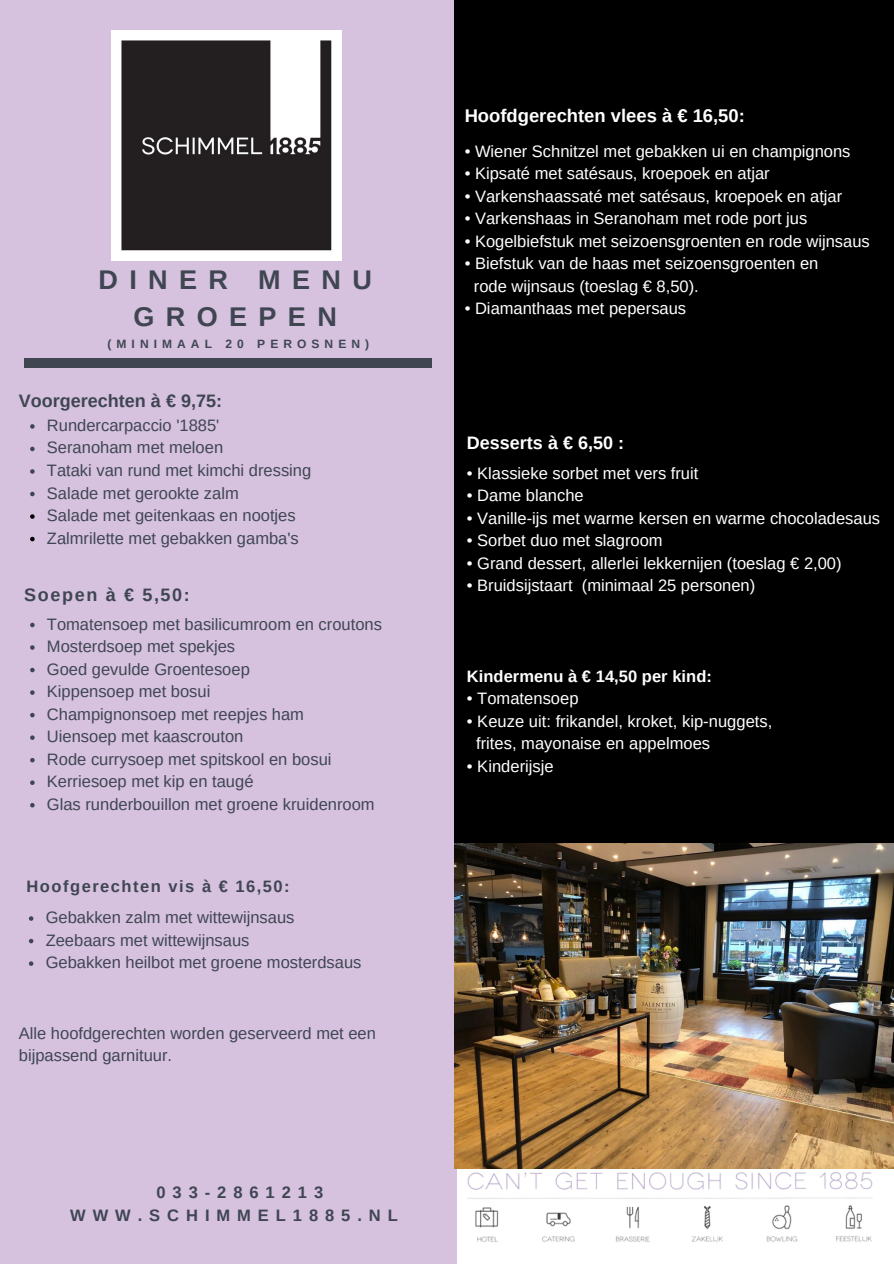
<style>
.page{position:relative;width:894px;height:1264px;background:#fff}
.page>*{position:absolute;margin:0;border:0;box-sizing:border-box;transform-origin:0 0}
.t1{font:700 27px "Arimo";letter-spacing:.42em;color:#3f4652}
.t2{font:700 18.45px "Arimo";color:#fff}
.t3{font:700 18px "Arimo";color:#3f4652}
.t4{font:700 18px "Arimo";color:#fff}
.t5{font:700 18px "Arimo";letter-spacing:.09em;color:#3f4652}
.t6{font:16.5px "Arimo";color:#fff}
.t7{font:16.5px/22.5px "Arimo";color:#3f4652}
.t8{font:700 16.5px/22.5px "Arimo";letter-spacing:.42em;color:#3f4652}
.t9{font:700 16.5px "Arimo";color:#fff}
.t10{font:700 16.5px "Arimo";letter-spacing:.09em;color:#3f4652}
.t11{font:700 12px "Arimo";letter-spacing:.42em;color:#3f4652}
</style>
<div class="page">
<div style="left:0;top:0;width:456px;height:1263px;background:#d6c1df"></div>
<div style="left:454px;top:0;width:439px;height:843px;background:#000"></div>
<div style="left:24px;top:359px;width:408px;height:9px;background:#3f4652"></div>
<img style="left:112px;top:30px;width:229px;height:230px">
<img style="left:460px;top:1167px;width:414px;height:75px">
<img style="left:454px;top:843px;width:439px;height:324px">
<svg style="left:30px;top:424px;width:5px;height:4px"></svg>
<svg style="left:30px;top:446px;width:5px;height:5px"></svg>
<svg style="left:30px;top:469px;width:5px;height:5px"></svg>
<svg style="left:30px;top:492px;width:5px;height:4px"></svg>
<svg style="left:30px;top:514px;width:5px;height:5px"></svg>
<svg style="left:30px;top:537px;width:5px;height:4px"></svg>
<svg style="left:30px;top:622px;width:5px;height:5px"></svg>
<svg style="left:30px;top:645px;width:5px;height:4px"></svg>
<svg style="left:30px;top:667px;width:5px;height:5px"></svg>
<svg style="left:30px;top:690px;width:5px;height:5px"></svg>
<svg style="left:30px;top:713px;width:5px;height:4px"></svg>
<svg style="left:30px;top:735px;width:5px;height:5px"></svg>
<svg style="left:30px;top:758px;width:5px;height:4px"></svg>
<svg style="left:30px;top:780px;width:5px;height:5px"></svg>
<svg style="left:30px;top:803px;width:5px;height:4px"></svg>
<svg style="left:29px;top:916px;width:4px;height:4px"></svg>
<svg style="left:29px;top:938px;width:4px;height:5px"></svg>
<svg style="left:29px;top:961px;width:4px;height:4px"></svg>
<p class="t1" style="left:98px;top:264px;width:275px">DINER MENU</p>
<p class="t1" style="left:133px;top:301px;width:205px">GROEPEN</p>
<p class="t11" style="left:107px;top:337px;width:263px">(MINIMAAL 20 PEROSNEN)</p>
<p class="t3" style="left:19px;top:391px;width:205px">Voorgerechten à € 9,75:</p>
<p class="t7" style="left:47px;top:414px;width:174px">Rundercarpaccio '1885'</p>
<p class="t7" style="left:47px;top:436px;width:178px">Seranoham met meloen</p>
<p class="t7" style="left:47px;top:459px;width:266px">Tataki van rund met kimchi dressing</p>
<p class="t7" style="left:47px;top:481px;width:193px">Salade met gerookte zalm</p>
<p class="t7" style="left:47px;top:504px;width:250px">Salade met geitenkaas en nootjes</p>
<p class="t7" style="left:47px;top:526px;width:253px">Zalmrilette met gebakken gamba's</p>
<p class="t5" style="left:24px;top:584px;width:167px">Soepen à € 5,50:</p>
<p class="t7" style="left:47px;top:612px;width:336px">Tomatensoep met basilicumroom en croutons</p>
<p class="t7" style="left:47px;top:635px;width:190px">Mosterdsoep met spekjes</p>
<p class="t7" style="left:47px;top:657px;width:204px">Goed gevulde Groentesoep</p>
<p class="t7" style="left:47px;top:680px;width:165px">Kippensoep met bosui</p>
<p class="t7" style="left:47px;top:702px;width:258px">Champignonsoep met reepjes ham</p>
<p class="t7" style="left:47px;top:725px;width:198px">Uiensoep met kaascrouton</p>
<p class="t7" style="left:47px;top:747px;width:286px">Rode currysoep met spitskool en bosui</p>
<p class="t7" style="left:47px;top:770px;width:208px">Kerriesoep met kip en taugé</p>
<p class="t7" style="left:47px;top:792px;width:329px">Glas runderbouillon met groene kruidenroom</p>
<p class="t10" style="left:27px;top:877px;width:264px">Hoofgerechten vis à € 16,50:</p>
<p class="t7" style="left:46px;top:906px;width:250px">Gebakken zalm met wittewijnsaus</p>
<p class="t7" style="left:46px;top:928px;width:205px">Zeebaars met wittewijnsaus</p>
<p class="t7" style="left:46px;top:951px;width:317px">Gebakken heilbot met groene mosterdsaus</p>
<p class="t7" style="left:19px;top:1021px;width:358px">Alle hoofdgerechten worden geserveerd met een bijpassend garnituur.</p>
<p class="t8" style="left:70px;top:1181px;width:329px;text-indent:86px">033-2861213<br>WWW.SCHIMMEL1885.NL</p>
<p class="t2" style="left:464px;top:106px;width:282px">Hoofdgerechten vlees à € 16,50:</p>
<p class="t6" style="left:464px;top:142px;width:387px">• Wiener Schnitzel met gebakken ui en champignons</p>
<p class="t6" style="left:464px;top:164px;width:306px">• Kipsaté met satésaus, kroepoek en atjar</p>
<p class="t6" style="left:464px;top:187px;width:379px">• Varkenshaassaté met satésaus, kroepoek en atjar</p>
<p class="t6" style="left:464px;top:209px;width:344px">• Varkenshaas in Seranoham met rode port jus</p>
<p class="t6" style="left:464px;top:232px;width:406px">• Kogelbiefstuk met seizoensgroenten en rode wijnsaus</p>
<p class="t6" style="left:464px;top:254px;width:355px">• Biefstuk van de haas met seizoensgroenten en</p>
<p class="t6" style="left:473px;top:277px;width:226px">rode wijnsaus (toeslag € 8,50).</p>
<p class="t6" style="left:464px;top:299px;width:223px">• Diamanthaas met pepersaus</p>
<p class="t4" style="left:466px;top:432px;width:159px">Desserts à € 6,50 :</p>
<p class="t6" style="left:466px;top:463px;width:233px">• Klassieke sorbet met vers fruit</p>
<p class="t6" style="left:466px;top:486px;width:118px">• Dame blanche</p>
<p class="t6" style="left:466px;top:508px;width:415px">• Vanille-ijs met warme kersen en warme chocoladesaus</p>
<p class="t6" style="left:466px;top:531px;width:197px">• Sorbet duo met slagroom</p>
<p class="t6" style="left:466px;top:553px;width:376px">• Grand dessert, allerlei lekkernijen (toeslag € 2,00)</p>
<p class="t6" style="left:466px;top:576px;width:290px">• Bruidsijstaart (minimaal 25 personen)</p>
<p class="t9" style="left:466px;top:666px;width:246px">Kindermenu à € 14,50 per kind:</p>
<p class="t6" style="left:466px;top:689px;width:113px">• Tomatensoep</p>
<p class="t6" style="left:466px;top:711px;width:307px">• Keuze uit: frikandel, kroket, kip-nuggets,</p>
<p class="t6" style="left:476px;top:734px;width:235px">frites, mayonaise en appelmoes</p>
<p class="t6" style="left:466px;top:756px;width:88px">• Kinderijsje</p>
</div>
